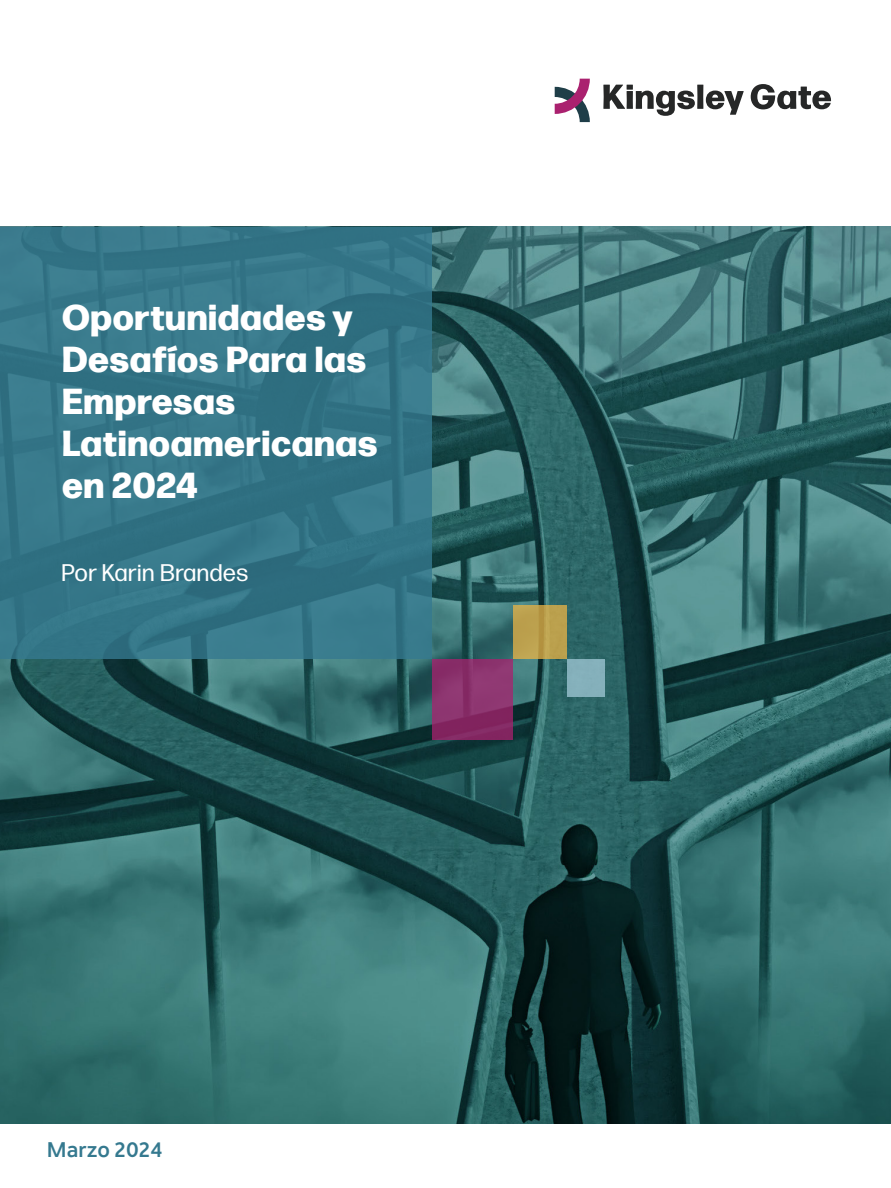
<style>
.page{position:relative;width:891px;height:1188px;background:#fff}
.page>*{position:absolute;margin:0;border:0;box-sizing:border-box;transform-origin:0 0}
.t1{font:800 36px/42px "Forma DJR Micro";color:#fff}
.t2{font:24px "Forma DJR Micro";color:#fff}
.t3{font:700 21px "Nolan Next";color:#35798f}
</style>
<div class="page">
<img style="left:0;top:227px;width:891px;height:896px">
<svg style="left:513px;top:605px;width:54px;height:54px;fill:#bba04e"></svg>
<div style="left:567px;top:659px;width:38px;height:38px;background:#85b0bb"></div>
<div style="left:432px;top:659px;width:81px;height:81px;background:linear-gradient(to right,#882e69,#8b316b)"></div>
<svg style="left:555px;top:79px;width:35px;height:43px"></svg>
<svg style="left:603px;top:85px;width:92px;height:31px"></svg>
<div style="left:697px;top:85px;width:6px;height:24px;background:#262727"></div>
<svg style="left:706px;top:91px;width:38px;height:24px"></svg>
<svg style="left:751px;top:84px;width:80px;height:25px"></svg>
<div style="left:0;top:227px;width:432px;height:432px;background:#357688"></div>
<p class="t1" style="left:62px;top:293px;width:318px">Oportunidades y<br>Desafíos Para las<br>Empresas<br>Latinoamericanas en 2024</p>
<p class="t2" style="left:61px;top:556px;width:189px">Por Karin Brandes</p>
<p class="t3" style="left:47px;top:1137px;width:117px">Marzo 2024</p>
</div>
